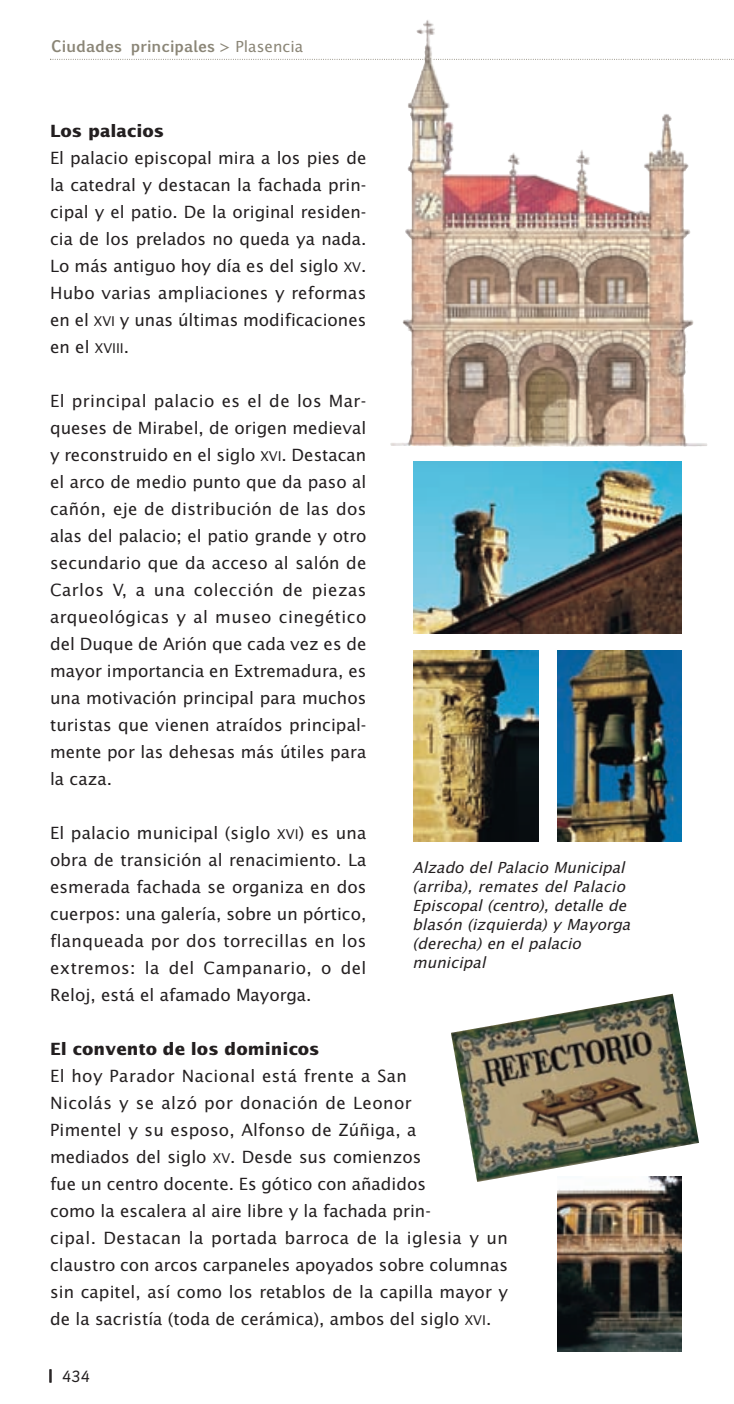
<style>
.page{position:relative;width:734px;height:1404px;background:#fff}
.page>*{position:absolute;margin:0;border:0;box-sizing:border-box;transform-origin:0 0}
.t1{font:16.88px/27px "Lucida Sans";color:#231f20;text-align:justify}
.t2{font:700 16.88px "Lucida Sans";color:#231f20}
.t3{font:15.75px "Sassoon Primary";color:#231f20}
.t4{font:italic 15.3px/18.9px "Lucida Sans";color:#231f20}
.t5{font:700 15.3px "Euphemia UCAS";color:#8b8677}
.s1{font-family:"Lucida Sans";font-weight:400}
.s2{font-size:13.5px}
</style>
<div class="page">
<img style="left:50px;top:20px;width:683px;height:1332px">
<p class="t5" style="left:51px;top:40px;width:253px">Ciudades principales <span class="s1">&gt; Plasencia</span></p>
<p class="t2" style="left:50px;top:124px;width:116px">Los palacios</p>
<p class="t1" style="left:50px;top:146px;width:318px">El palacio episcopal mira a los pies de la catedral y destacan la fachada prin&shy;cipal y el patio. De la original residen&shy;cia de los prelados no queda ya nada.<br>Lo más antiguo hoy día es del siglo <span class="s2">XV</span>.<br>Hubo varias ampliaciones y reformas en el <span class="s2">XVI</span> y unas últimas modificaciones en el <span class="s2">XVIII</span>.</p>
<p class="t1" style="left:50px;top:389px;width:318px">El principal palacio es el de los Mar&shy;queses de Mirabel, de origen medieval y reconstruido en el siglo <span class="s2">XVI</span>. Destacan el arco de medio punto que da paso al cañón, eje de distribución de las dos alas del palacio; el patio grande y otro secundario que da acceso al salón de Carlos V, a una colección de piezas arqueológicas y al museo cinegético del Duque de Arión que cada vez es de mayor importancia en Extremadura, es una motivación principal para muchos turistas que vienen atraídos principal&shy;mente por las dehesas más útiles para la caza.</p>
<p class="t1" style="left:50px;top:821px;width:318px">El palacio municipal (siglo <span class="s2">XVI</span>) es una obra de transición al renacimiento. La esmerada fachada se organiza en dos cuerpos: una galería, sobre un pórtico, flanqueada por dos torrecillas en los extremos: la del Campanario, o del Reloj, está el afamado Mayorga.</p>
<p class="t2" style="left:50px;top:1042px;width:271px">El convento de los dominicos</p>
<p class="t4" style="left:412px;top:859px;width:222px">Alzado del Palacio Municipal (arriba), remates del Palacio<br>Episcopal (centro), detalle de blasón (izquierda) y Mayorga (derecha) en el palacio municipal</p>
<p class="t1" style="left:50px;top:1064px;width:459px;text-align:left">El hoy Parador Nacional está frente a San<br>Nicolás y se alzó por donación de Leonor<br>Pimentel y su esposo, Alfonso de Zúñiga, a<br>mediados del siglo <span class="s2">XV</span>. Desde sus comienzos<br>fue un centro docente. Es gótico con añadidos<br>como la escalera al aire libre y la fachada prin-<br>cipal. Destacan la portada barroca de la iglesia y un claustro con arcos carpaneles apoyados sobre columnas sin capitel, así como los retablos de la capilla mayor y de la sacristía (toda de cerámica), ambos del siglo <span class="s2">XVI</span>.</p>
<p class="t3" style="left:48px;top:1370px;width:43px">| 434</p>
</div>
